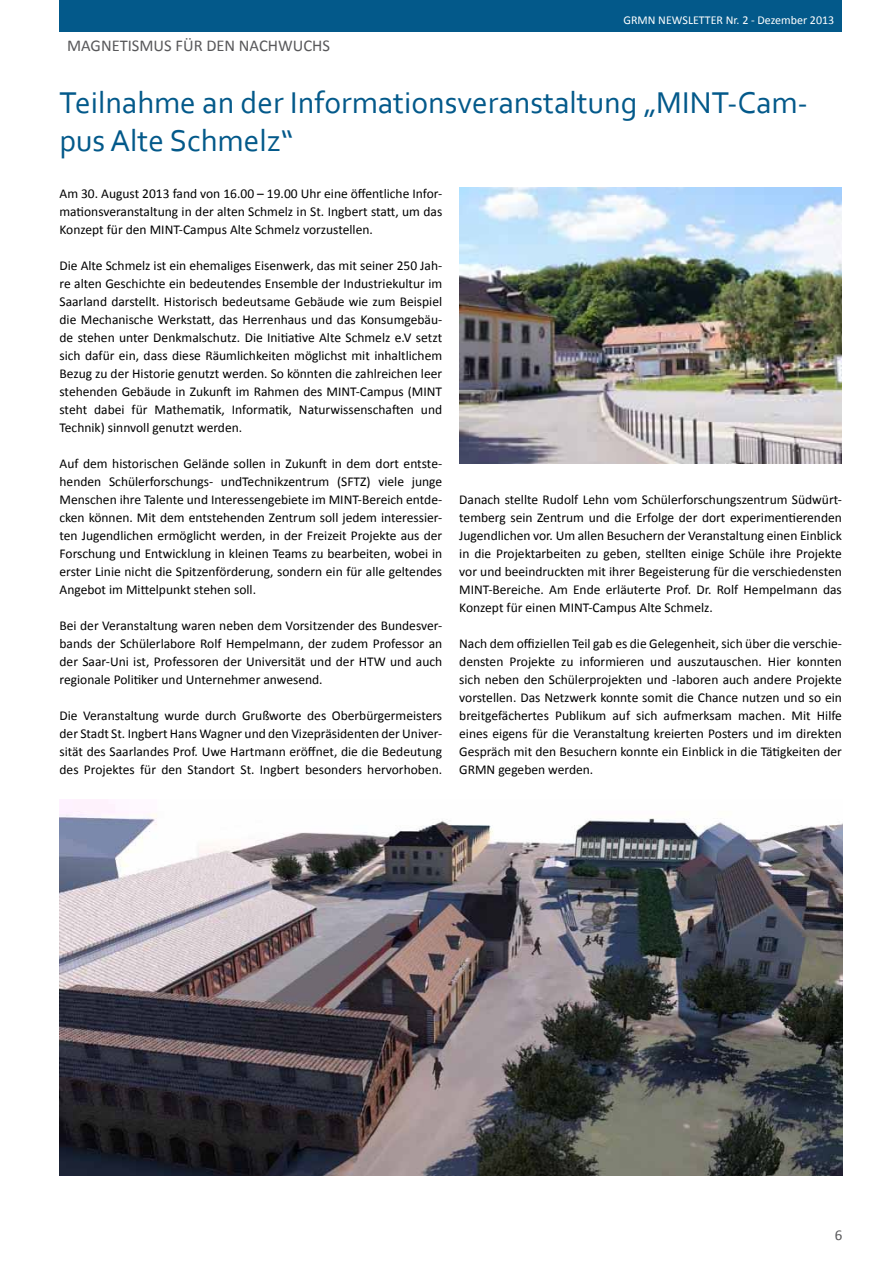
<style>
.page{position:relative;width:893px;height:1263px;background:#fff}
.page>*{position:absolute;margin:0;border:0;box-sizing:border-box;transform-origin:0 0}
.t1{font:31.5px/37.8px "Corbel";color:#03598a}
.t2{font:16.5px "Calibri";color:#58585a}
.t3{font:15px "Calibri";color:#58585a}
.t4{font:13.5px/18px "Calibri";color:#000;text-align:justify}
.t5{font:12px "Calibri";color:#fff}
</style>
<div class="page">
<div style="left:60px;top:0;width:782px;height:32px;background:#03598a"></div>
<img style="left:60px;top:799px;width:782px;height:376px">
<img style="left:459px;top:187px;width:383px;height:276px">
<p class="t5" style="left:623px;top:13px;width:212px">GRMN NEWSLETTER Nr. 2 - Dezember 2013</p>
<p class="t2" style="left:67px;top:36px;width:264px">MAGNETISMUS FÜR DEN NACHWUCHS</p>
<h1 class="t1" style="left:60px;top:83px;width:750px">Teilnahme an der Informationsveranstaltung „MINT-Cam&shy;pus Alte Schmelz“</h1>
<p class="t4" style="left:60px;top:185px;width:384px">Am 30. August 2013 fand von 16.00 – 19.00 Uhr eine öffentliche Infor&shy;mationsveranstaltung in der alten Schmelz in St. Ingbert statt, um das Konzept für den MINT-Campus Alte Schmelz vorzustellen.</p>
<p class="t4" style="left:60px;top:257px;width:384px">Die Alte Schmelz ist ein ehemaliges Eisenwerk, das mit seiner 250 Jah&shy;re alten Geschichte ein bedeutendes Ensemble der Industriekultur im Saarland darstellt. Historisch bedeutsame Gebäude wie zum Beispiel die Mechanische Werkstatt, das Herrenhaus und das Konsumgebäu&shy;de stehen unter Denkmalschutz. Die Initiative Alte Schmelz e.V setzt sich dafür ein, dass diese Räumlichkeiten möglichst mit inhaltlichem Bezug zu der Historie genutzt werden. So könnten die zahlreichen leer stehenden Gebäude in Zukunft im Rahmen des MINT-Campus (MINT steht dabei für Mathematik, Informatik, Naturwissenschaften und Technik) sinnvoll genutzt werden.</p>
<p class="t4" style="left:60px;top:455px;width:384px">Auf dem historischen Gelände sollen in Zukunft in dem dort entste&shy;henden Schülerforschungs- undTechnikzentrum (SFTZ) viele junge Menschen ihre Talente und Interessengebiete im MINT-Bereich entde&shy;cken können. Mit dem entstehenden Zentrum soll jedem interessier&shy;ten Jugendlichen ermöglicht werden, in der Freizeit Projekte aus der Forschung und Entwicklung in kleinen Teams zu bearbeiten, wobei in erster Linie nicht die Spitzenförderung, sondern ein für alle geltendes Angebot im Mittelpunkt stehen soll.</p>
<p class="t4" style="left:60px;top:616px;width:384px">Bei der Veranstaltung waren neben dem Vorsitzender des Bundesver&shy;bands der Schülerlabore Rolf Hempelmann, der zudem Professor an der Saar-Uni ist, Professoren der Universität und der HTW und auch regionale Politiker und Unternehmer anwesend.</p>
<p class="t4" style="left:60px;top:706px;width:384px">Die Veranstaltung wurde durch Grußworte des Oberbürgermeisters der Stadt St. Ingbert Hans Wagner und den Vizepräsidenten der Univer&shy;sität des Saarlandes Prof. Uwe Hartmann eröffnet, die die Bedeutung des Projektes für den Standort St. Ingbert besonders hervorhoben.</p>
<p class="t4" style="left:459px;top:491px;width:384px">Danach stellte Rudolf Lehn vom Schülerforschungszentrum Südwürt&shy;temberg sein Zentrum und die Erfolge der dort experimentierenden Jugendlichen vor. Um allen Besuchern der Veranstaltung einen Einblick in die Projektarbeiten zu geben, stellten einige Schüle ihre Projekte vor und beeindruckten mit ihrer Begeisterung für die verschiedensten MINT-Bereiche. Am Ende erläuterte Prof. Dr. Rolf Hempelmann das Konzept für einen MINT-Campus Alte Schmelz.</p>
<p class="t4" style="left:459px;top:635px;width:384px">Nach dem offiziellen Teil gab es die Gelegenheit, sich über die verschie&shy;densten Projekte zu informieren und auszutauschen. Hier konnten sich neben den Schülerprojekten und -laboren auch andere Projekte vorstellen. Das Netzwerk konnte somit die Chance nutzen und so ein breitgefächertes Publikum auf sich aufmerksam machen. Mit Hilfe eines eigens für die Veranstaltung kreierten Posters und im direkten Gespräch mit den Besuchern konnte ein Einblick in die Tätigkeiten der GRMN gegeben werden.</p>
<p class="t3" style="left:835px;top:1225px;width:9px">6</p>
</div>
